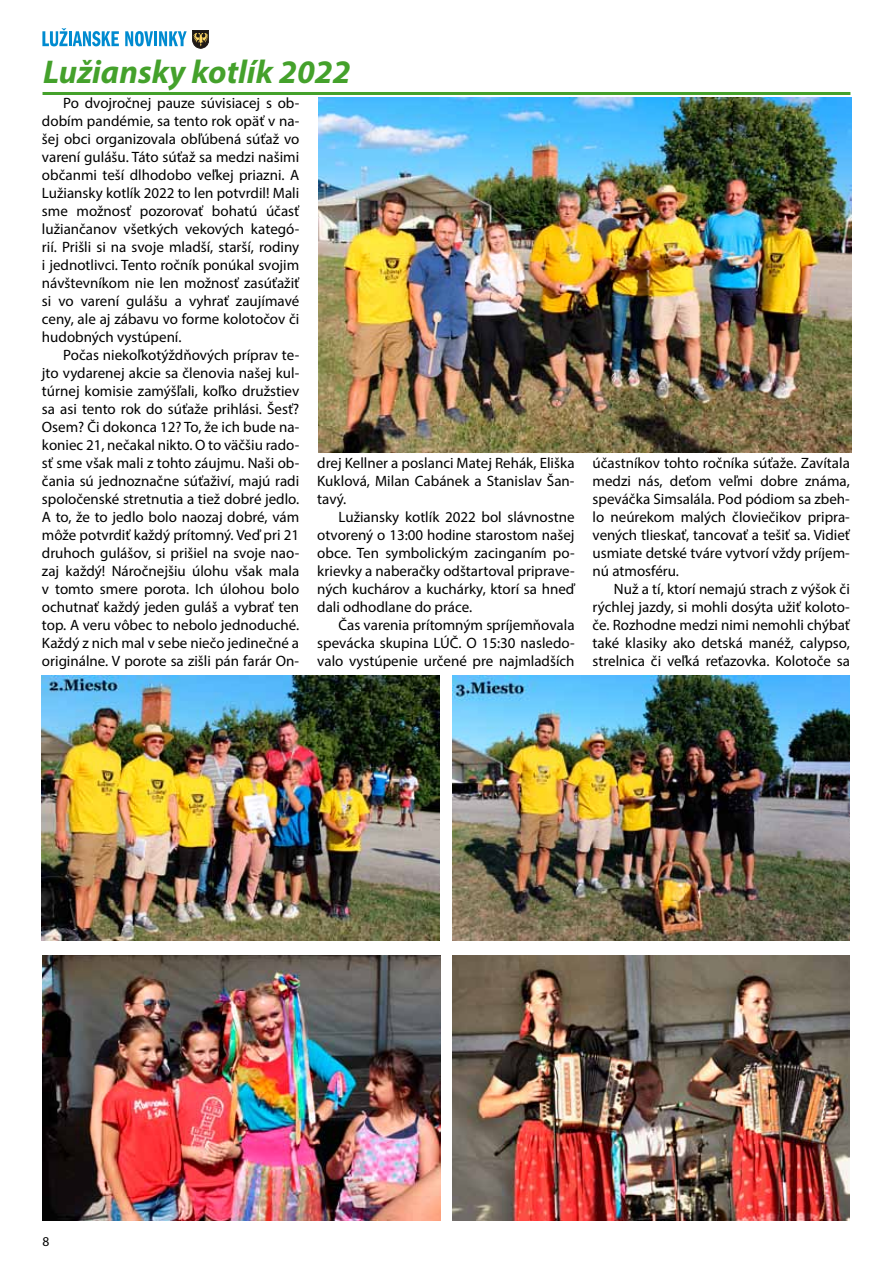
<style>
.page{position:relative;width:893px;height:1263px;background:#fff}
.page>*{position:absolute;margin:0;border:0;box-sizing:border-box;transform-origin:0 0}
.t1{font:italic 700 33px "Myriad Pro";color:#44a12b}
.t2{font:15px/18px "Myriad Pro";color:#000;text-align:justify}
.t3{font:13.5px "Myriad Pro";color:#000}
</style>
<div class="page">
<svg style="left:125px;top:31px;width:28px;height:15px"></svg>
<hr style="left:154px;top:31px;width:3px;height:15px;background:#008bd0">
<svg style="left:159px;top:31px;width:28px;height:15px"></svg>
<svg style="left:193px;top:30px;width:16px;height:18px"></svg>
<svg style="left:42px;top:28px;width:77px;height:18px"></svg>
<hr style="left:43px;top:92px;width:807px;height:3px;background:#44a12b">
<img style="left:43px;top:955px;width:397px;height:265px">
<img style="left:452px;top:675px;width:398px;height:266px">
<img style="left:318px;top:97px;width:533px;height:355px">
<img style="left:42px;top:675px;width:398px;height:266px">
<img style="left:452px;top:955px;width:398px;height:265px">
<h1 class="t1" style="left:43px;top:50px;width:309px">Lužiansky kotlík 2022</h1>
<p class="t2" style="left:42px;top:94px;width:259px;text-indent:21px">Po dvojročnej pauze súvisiacej s ob&shy;dobím pandémie, sa tento rok opäť v na&shy;šej obci organizovala obľúbená súťaž vo varení gulášu. Táto súťaž sa medzi našimi občanmi teší dlhodobo veľkej priazni. A Lužiansky kotlík 2022 to len potvrdil! Mali sme možnosť pozorovať bohatú účasť lužiančanov všetkých vekových kategó&shy;rií. Prišli si na svoje mladší, starší, rodiny i jednotlivci. Tento ročník ponúkal svojim návštevníkom nie len možnosť zasúťažiť si vo varení gulášu a vyhrať zaujímavé ceny, ale aj zábavu vo forme kolotočov či hudobných vystúpení.</p>
<p class="t2" style="left:42px;top:346px;width:259px;text-indent:21px">Počas niekoľkotýždňových príprav te&shy;jto vydarenej akcie sa členovia našej kul&shy;túrnej komisie zamýšľali, koľko družstiev sa asi tento rok do súťaže prihlási. Šesť?<br>Osem? Či dokonca 12? To, že ich bude na&shy;koniec 21, nečakal nikto. O to väčšiu rado&shy;sť sme však mali z tohto záujmu. Naši ob&shy;čania sú jednoznačne súťaživí, majú radi spoločenské stretnutia a tiež dobré jedlo.<br>A to, že to jedlo bolo naozaj dobré, vám môže potvrdiť každý prítomný. Veď pri 21 druhoch gulášov, si prišiel na svoje nao&shy;zaj každý! Náročnejšiu úlohu však mala v tomto smere porota. Ich úlohou bolo ochutnať každý jeden guláš a vybrať ten top. A veru vôbec to nebolo jednoduché.<br>Každý z nich mal v sebe niečo jedinečné a originálne. V porote sa zišli pán farár On-</p>
<p class="t2" style="left:317px;top:454px;width:259px">drej Kellner a poslanci Matej Rehák, Eliška Kuklová, Milan Cabánek a Stanislav Šan&shy;tavý.</p>
<p class="t2" style="left:317px;top:508px;width:259px;text-indent:21px">Lužiansky kotlík 2022 bol slávnostne otvorený o 13:00 hodine starostom našej obce. Ten symbolickým zacinganím po&shy;krievky a naberačky odštartoval priprave&shy;ných kuchárov a kuchárky, ktorí sa hneď dali odhodlane do práce.</p>
<p class="t2" style="left:317px;top:616px;width:259px;text-indent:21px">Čas varenia prítomným spríjemňovala spevácka skupina LÚČ. O 15:30 nasledo&shy;valo vystúpenie určené pre najmladších</p>
<p class="t2" style="left:593px;top:454px;width:259px">účastníkov tohto ročníka súťaže. Zavítala medzi nás, deťom veľmi dobre známa, speváčka Simsalála. Pod pódiom sa zbeh&shy;lo neúrekom malých človiečikov pripra&shy;vených tlieskať, tancovať a tešiť sa. Vidieť usmiate detské tváre vytvorí vždy príjem&shy;nú atmosféru.</p>
<p class="t2" style="left:593px;top:580px;width:259px;text-indent:21px">Nuž a tí, ktorí nemajú strach z výšok či rýchlej jazdy, si mohli dosýta užiť koloto&shy;če. Rozhodne medzi nimi nemohli chýbať také klasiky ako detská manéž, calypso, strelnica či veľká reťazovka. Kolotoče sa</p>
<p class="t3" style="left:43px;top:1233px;width:8px">8</p>
</div>
